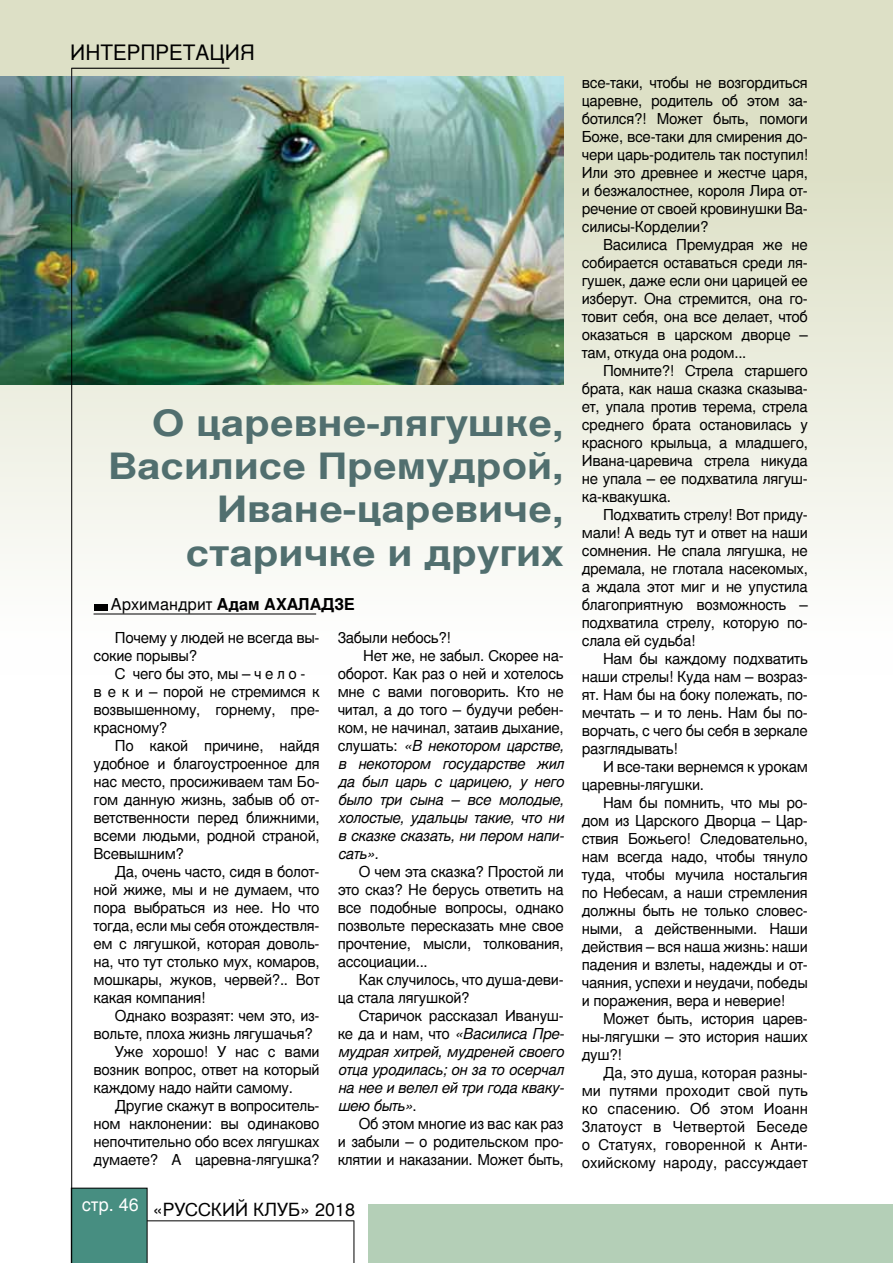
<style>
.page{position:relative;width:893px;height:1263px;background:#fff}
.page>*{position:absolute;margin:0;border:0;box-sizing:border-box;transform-origin:0 0}
.t1{font:700 36px/43.2px "Nimbus San LCY";color:#516f6f;text-align:right;scale:1.15 1}
.t2{font:21.15px "Nimbus San LCY";color:#000}
.t3{font:18px "Nimbus San LCY";color:#000}
.t4{font:18px "Nimbus San LCY";color:#fff}
.t5{font:700 16.2px "Nimbus San LCY";color:#000}
.t6{font:15px/18px "Nimbus San LCY";letter-spacing:-.02em;color:#000;text-align:justify}
.t7{font:italic 15px/18px "Nimbus San LCY";letter-spacing:-.02em;color:#000;text-align:justify}
.s1{font-weight:400}
.s2{font-style:normal}
</style>
<div class="page">
<div style="left:369px;top:1204px;width:524px;height:59px;background:#b4cfb7"></div>
<div style="left:0;top:0;width:893px;height:675px;background:linear-gradient(to bottom,#d6dabb,#fdfdfd)"></div>
<div style="left:72px;top:1188px;width:75px;height:75px;background:#478e81"></div>
<div style="left:95px;top:605px;width:13px;height:6px;background:#000"></div>
<hr style="left:94px;top:614px;width:222px;height:1px;background:#000">
<img style="left:0;top:77px;width:564px;height:307px">
<hr style="left:71px;top:68px;width:159px;height:1px;background:#000">
<hr style="left:71px;top:68px;width:1px;height:1195px;background:#000">
<hr style="left:147px;top:1220px;width:207px;height:1px;background:#000">
<hr style="left:354px;top:1220px;width:1px;height:43px;background:#000">
<h2 class="t2" style="left:70px;top:41px;width:186px">интерпретация</h2>
<h1 class="t1" style="left:109px;top:402px;width:397px">О царевне-лягушке,<br>Василисе Премудрой,<br>Иване-царевиче, старичке и других</h1>
<p class="t5" style="left:111px;top:595px;width:245px"><span class="s1">Архимандрит</span> Адам Ахаладзе</p>
<p class="t6" style="left:94px;top:629px;width:228px;text-indent:21px">Почему у людей не всегда вы&shy;сокие порывы?</p>
<p class="t6" style="left:94px;top:665px;width:228px;text-align:left;text-indent:21px">С чего бы это, мы – ч е л о -<br>в е к и – порой не стремимся к возвышенному, горнему, пре&shy;красному?</p>
<p class="t6" style="left:94px;top:737px;width:228px;text-indent:21px">По какой причине, найдя удобное и благоустроенное для нас место, просиживаем там Бо&shy;гом данную жизнь, забыв об от&shy;ветственности перед ближними, всеми людьми, родной страной, Всевышним?</p>
<p class="t6" style="left:94px;top:863px;width:228px;text-indent:21px">Да, очень часто, сидя в болот&shy;ной жиже, мы и не думаем, что пора выбраться из нее. Но что тогда, если мы себя отождествля&shy;ем с лягушкой, которая доволь&shy;на, что тут столько мух, комаров, мошкары, жуков, червей?.. Вот какая компания!</p>
<p class="t6" style="left:115px;top:1007px;width:206px">Однако возразят: чем это, из-</p>
<p class="t6" style="left:94px;top:1025px;width:221px">вольте, плоха жизнь лягушачья?</p>
<p class="t6" style="left:115px;top:1043px;width:206px">Уже хорошо! У нас с вами</p>
<p class="t6" style="left:94px;top:1061px;width:228px">возник вопрос, ответ на который</p>
<p class="t6" style="left:94px;top:1079px;width:201px">каждому надо найти самому.</p>
<p class="t6" style="left:115px;top:1097px;width:206px">Другие скажут в вопроситель-</p>
<p class="t6" style="left:94px;top:1115px;width:228px">ном наклонении: вы одинаково</p>
<p class="t6" style="left:94px;top:1133px;width:228px">непочтительно обо всех лягушках</p>
<p class="t6" style="left:94px;top:1151px;width:228px">думаете? А царевна-лягушка?</p>
<p class="t6" style="left:338px;top:629px;width:115px">Забыли небось?!</p>
<p class="t6" style="left:363px;top:647px;width:202px">Нет же, не забыл. Скорее на-</p>
<p class="t6" style="left:338px;top:665px;width:228px">оборот. Как раз о ней и хотелось</p>
<p class="t6" style="left:338px;top:683px;width:228px">мне с вами поговорить. Кто не</p>
<p class="t6" style="left:338px;top:701px;width:228px">читал, а до того – будучи ребен-</p>
<p class="t6" style="left:338px;top:719px;width:228px">ком, не начинал, затаив дыхание,</p>
<p class="t7" style="left:338px;top:737px;width:228px"><span class="s2">слушать:</span> «В некотором царстве,</p>
<p class="t7" style="left:338px;top:755px;width:228px">в некотором государстве жил</p>
<p class="t7" style="left:338px;top:773px;width:228px">да был царь с царицею, у него</p>
<p class="t7" style="left:338px;top:791px;width:228px">было три сына – все молодые,</p>
<p class="t7" style="left:338px;top:809px;width:228px">холостые, удальцы такие, что ни</p>
<p class="t7" style="left:338px;top:827px;width:228px">в сказке сказать, ни пером напи-</p>
<p class="t7" style="left:338px;top:845px;width:43px">сать».</p>
<p class="t6" style="left:338px;top:863px;width:228px;text-indent:21px">О чем эта сказка? П ростой ли это сказ? Н е берусь ответить на все подобные вопросы, однако позвольте пересказать мне свое прочтение, мысли, толкования, ассоциации...</p>
<p class="t6" style="left:338px;top:971px;width:228px;text-indent:21px">Как случилось, что душа-деви&shy;ца стала лягушкой?</p>
<p class="t7" style="left:338px;top:1007px;width:228px;text-indent:21px"><span class="s2">Старичок рассказал И вануш&shy;ке да и нам, что</span> «Василиса Пре&shy;мудрая хитрей, мудреней своего отца уродилась; он за то осерчал на нее и велел ей три года кваку&shy;шею быть»<span class="s2">.</span></p>
<p class="t6" style="left:338px;top:1115px;width:228px;text-indent:21px">Об этом многие из вас как раз и забыли – о родительском про&shy;клятии и наказании. Может быть,</p>
<p class="t4" style="left:82px;top:1194px;width:59px">стр. 46</p>
<p class="t3" style="left:153px;top:1199px;width:23px">«РУССКИЙ</p>
<p class="t3" style="left:253px;top:1199px;width:13px">КЛУБ</p>
<p class="t3" style="left:300px;top:1199px;width:57px">» 2018</p>
<p class="t6" style="left:582px;top:74px;width:228px">все-таки, чтобы не возгордиться царевне, родитель об этом за&shy;ботился?! Может быть, помоги Боже, все-таки для смирения до&shy;чери царь-родитель так поступил!<br>Или это древнее и жестче царя, и безжалостнее, короля Лира от&shy;речение от своей кровинушки Ва&shy;силисы-Корделии?</p>
<p class="t6" style="left:582px;top:236px;width:228px;text-indent:21px">Василиса П ремудрая же не собирается оставаться среди ля&shy;гушек, даже если они царицей ее изберут. Она стремится, она го&shy;товит себя, она все делает, чтоб оказаться в царском дворце – там, откуда она родом...</p>
<p class="t6" style="left:582px;top:362px;width:228px;text-indent:21px">Помните?! Стрела старшего брата, как наша сказка сказыва&shy;ет, упала против терема, стрела среднего брата остановилась у красного крыльца, а младшего, И вана-царевича стрела никуда не упала – ее подхватила лягуш&shy;ка-квакушка.</p>
<p class="t6" style="left:582px;top:506px;width:228px;text-indent:21px">П одхватить стрелу! Вот приду&shy;мали! А ведь тут и ответ на наши сомнения. Не спала лягушка, не дремала, не глотала насекомых, а ждала этот миг и не упустила благоприятную возможность – подхватила стрелу, которую по&shy;слала ей судьба!</p>
<p class="t6" style="left:582px;top:650px;width:228px;text-indent:21px">Н ам бы каждому подхватить наши стрелы! Куда нам – возраз&shy;ят. Нам бы на боку полежать, по&shy;мечтать – и то лень. Нам бы по&shy;ворчать, с чего бы себя в зеркале разглядывать!</p>
<p class="t6" style="left:582px;top:758px;width:228px;text-indent:21px">И все-таки вернемся к урокам царевны-лягушки.</p>
<p class="t6" style="left:582px;top:794px;width:228px;text-indent:21px">Нам бы помнить, что мы ро&shy;дом из Царского Дворца – Цар&shy;ствия Божьего! Следовательно, нам всегда надо, чтобы тянуло туда, чтобы мучила ностальгия по Небесам, а наши стремления должны быть не только словес&shy;ными, а действенными. Наши действия – вся наша жизнь: наши падения и взлеты, надежды и от&shy;чаяния, успехи и неудачи, победы и поражения, вера и неверие!</p>
<p class="t6" style="left:582px;top:1010px;width:228px;text-indent:21px">Может быть, история царев&shy;ны-лягушки – это история наших душ?!</p>
<p class="t6" style="left:582px;top:1064px;width:228px;text-indent:21px">Да, это душа, которая разны&shy;ми путями проходит свой путь ко спасению. Об этом Иоанн Златоуст в Четвертой Беседе о Статуях, говоренной к Анти&shy;охийскому народу, рассуждает</p>
</div>
